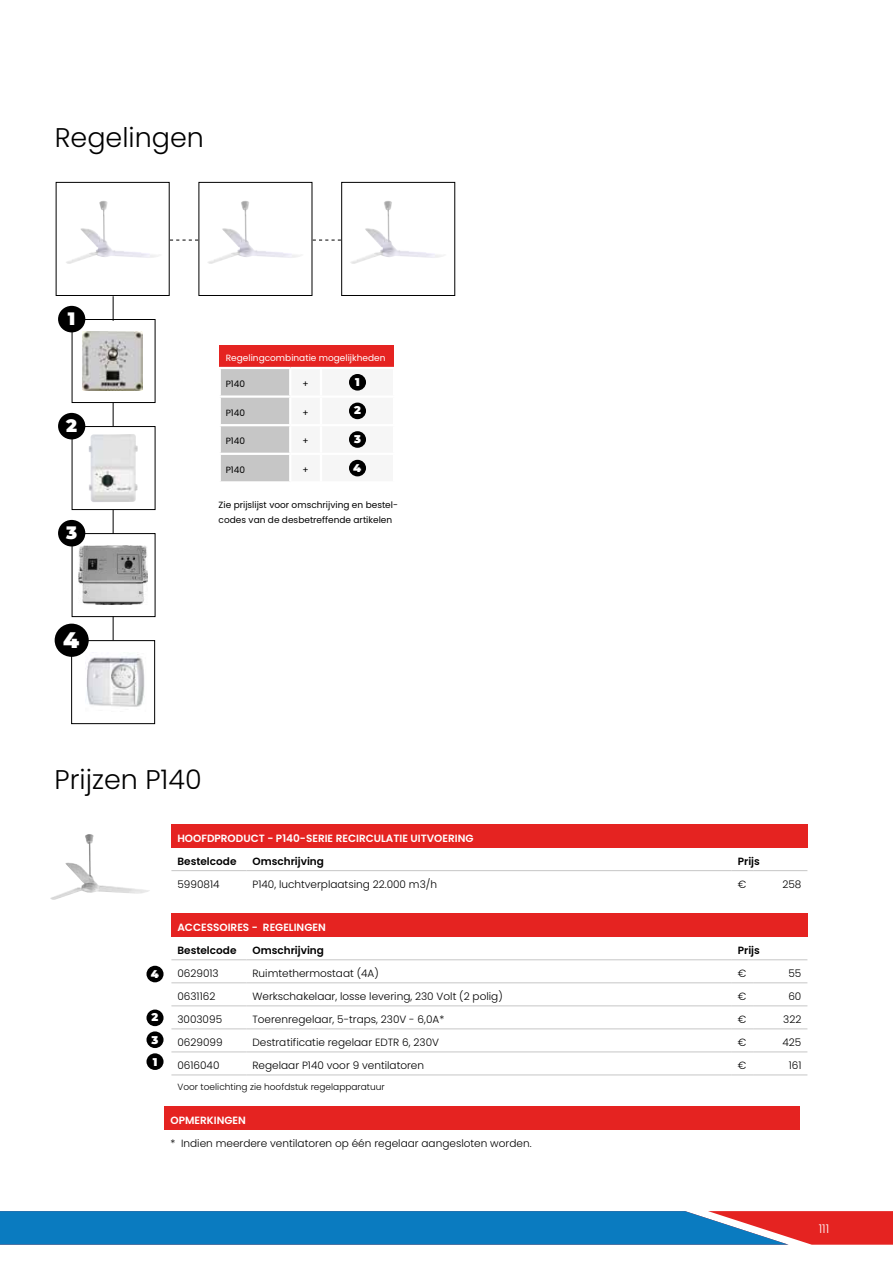
<style>
.page{position:relative;width:893px;height:1263px;background:#fff}
.page>*{position:absolute;margin:0;border:0;box-sizing:border-box;transform-origin:0 0}
.t1{font:300 27px "Poppins";color:#000}
.t2{font:900 22.5px "Montserrat";color:#fff}
.t3{font:900 18px "Montserrat";color:#fff}
.t4{font:300 12px "Poppins";color:#fff}
.t5{font:900 11.25px/22.4px "Montserrat";color:#fff}
.t6{font:300 10.5px "Poppins";color:#000}
.t7{font:600 10.5px "Poppins";color:#fff}
.t8{font:600 10.5px "Poppins";color:#000}
.t9{font:9px/15px "Poppins";color:#000}
.t10{font:300 9px "Poppins";color:#000}
.t11{font:9px "Poppins";color:#fff}
</style>
<div class="page">
<svg style="left:0;top:1211px;width:893px;height:34px;background:#3270a8"></svg>
<div style="left:171px;top:824px;width:636px;height:24px;background:#e52321"></div>
<hr style="left:171px;top:870px;width:75px;height:1px;background:#c6c6c6">
<hr style="left:246px;top:870px;width:486px;height:1px;background:#c6c6c6">
<svg style="left:732px;top:870px;width:21px;height:1px"></svg>
<hr style="left:753px;top:870px;width:54px;height:1px;background:#c6c6c6">
<div style="left:171px;top:914px;width:636px;height:23px;background:#e52321"></div>
<hr style="left:171px;top:959px;width:75px;height:1px;background:#c6c6c6">
<hr style="left:246px;top:959px;width:486px;height:1px;background:#c6c6c6">
<svg style="left:732px;top:959px;width:21px;height:1px"></svg>
<hr style="left:753px;top:959px;width:54px;height:1px;background:#c6c6c6">
<hr style="left:171px;top:982px;width:75px;height:1px;background:#c6c6c6">
<hr style="left:246px;top:982px;width:486px;height:1px;background:#c6c6c6">
<svg style="left:732px;top:982px;width:21px;height:1px"></svg>
<hr style="left:753px;top:982px;width:54px;height:1px;background:#c6c6c6">
<hr style="left:171px;top:1005px;width:75px;height:1px;background:#c6c6c6">
<hr style="left:246px;top:1005px;width:486px;height:1px;background:#c6c6c6">
<svg style="left:732px;top:1005px;width:21px;height:1px"></svg>
<hr style="left:753px;top:1005px;width:54px;height:1px;background:#c6c6c6">
<hr style="left:171px;top:1029px;width:75px;height:1px;background:#c6c6c6">
<hr style="left:246px;top:1029px;width:486px;height:1px;background:#c6c6c6">
<svg style="left:732px;top:1029px;width:21px;height:1px"></svg>
<hr style="left:753px;top:1029px;width:54px;height:1px;background:#c6c6c6">
<hr style="left:171px;top:1052px;width:75px;height:1px;background:#c6c6c6">
<hr style="left:246px;top:1052px;width:486px;height:1px;background:#c6c6c6">
<svg style="left:732px;top:1052px;width:21px;height:1px"></svg>
<hr style="left:753px;top:1052px;width:54px;height:1px;background:#c6c6c6">
<svg style="left:171px;top:1075px;width:582px;height:1px"></svg>
<hr style="left:753px;top:1075px;width:54px;height:1px;background:#c6c6c6">
<img style="left:50px;top:834px;width:100px;height:66px">
<div style="left:164px;top:1107px;width:636px;height:23px;background:#e52321"></div>
<img style="left:83px;top:331px;width:60px;height:60px">
<img style="left:78px;top:545px;width:70px;height:60px">
<div style="left:56px;top:182px;width:114px;height:114px;border:1px solid #000"></div>
<div style="left:199px;top:182px;width:113px;height:114px;border:1px solid #000"></div>
<svg style="left:170px;top:240px;width:28px;height:1px"></svg>
<svg style="left:113px;top:296px;width:1px;height:23px"></svg>
<div style="left:72px;top:319px;width:83px;height:84px;border:1px solid #000"></div>
<svg style="left:113px;top:403px;width:1px;height:23px"></svg>
<div style="left:72px;top:426px;width:83px;height:84px;border:1px solid #000"></div>
<svg style="left:113px;top:510px;width:1px;height:23px"></svg>
<div style="left:72px;top:533px;width:83px;height:84px;border:1px solid #000"></div>
<div style="left:58px;top:413px;width:27px;height:26px;background:#000;border-radius:50%"></div>
<div style="left:58px;top:520px;width:27px;height:26px;background:#000;border-radius:50%"></div>
<div style="left:220px;top:346px;width:174px;height:22px;background:#e52321"></div>
<svg style="left:221px;top:369px;width:146px;height:112px"></svg>
<hr style="left:219px;top:367px;width:71px;height:2px;background:#fff">
<hr style="left:290px;top:367px;width:31px;height:2px;background:#fff">
<hr style="left:321px;top:367px;width:74px;height:2px;background:#fff">
<hr style="left:289px;top:369px;width:2px;height:26px;background:#fff">
<hr style="left:320px;top:369px;width:2px;height:26px;background:#fff">
<hr style="left:219px;top:395px;width:71px;height:3px;background:#fff">
<hr style="left:290px;top:395px;width:31px;height:3px;background:#fff">
<hr style="left:289px;top:398px;width:2px;height:26px;background:#fff">
<hr style="left:321px;top:395px;width:74px;height:3px;background:#fff">
<hr style="left:320px;top:398px;width:2px;height:26px;background:#fff">
<hr style="left:219px;top:424px;width:71px;height:2px;background:#fff">
<hr style="left:290px;top:424px;width:31px;height:2px;background:#fff">
<hr style="left:289px;top:426px;width:2px;height:27px;background:#fff">
<hr style="left:321px;top:424px;width:74px;height:2px;background:#fff">
<hr style="left:320px;top:426px;width:2px;height:27px;background:#fff">
<hr style="left:219px;top:453px;width:71px;height:2px;background:#fff">
<hr style="left:290px;top:453px;width:31px;height:2px;background:#fff">
<hr style="left:289px;top:455px;width:2px;height:26px;background:#fff">
<hr style="left:321px;top:453px;width:74px;height:2px;background:#fff">
<hr style="left:320px;top:455px;width:2px;height:26px;background:#fff">
<div style="left:349px;top:374px;width:17px;height:17px;background:#000;border-radius:50%"></div>
<div style="left:349px;top:403px;width:17px;height:16px;background:#000;border-radius:50%"></div>
<div style="left:349px;top:431px;width:17px;height:17px;background:#000;border-radius:50%"></div>
<div style="left:349px;top:460px;width:17px;height:16px;background:#000;border-radius:50%"></div>
<div style="left:341px;top:182px;width:114px;height:114px;border:1px solid #000"></div>
<svg style="left:313px;top:240px;width:28px;height:1px"></svg>
<img style="left:66px;top:201px;width:93px;height:63px">
<img style="left:208px;top:201px;width:93px;height:63px">
<img style="left:350px;top:201px;width:94px;height:63px">
<div style="left:58px;top:306px;width:27px;height:26px;background:#000;border-radius:50%"></div>
<img style="left:85px;top:654px;width:60px;height:53px">
<div style="left:71px;top:640px;width:84px;height:84px;border:1px solid #000"></div>
<svg style="left:113px;top:616px;width:1px;height:24px"></svg>
<div style="left:55px;top:624px;width:34px;height:33px;background:#000;border-radius:50%"></div>
<div style="left:146px;top:1053px;width:18px;height:17px;background:#000;border-radius:50%"></div>
<div style="left:146px;top:1009px;width:18px;height:17px;background:#000;border-radius:50%"></div>
<div style="left:146px;top:1031px;width:18px;height:17px;background:#000;border-radius:50%"></div>
<div style="left:146px;top:966px;width:18px;height:16px;background:#000;border-radius:50%"></div>
<h1 class="t1" style="left:55px;top:121px;width:151px">Regelingen</h1>
<h3 class="t3" style="left:68px;top:305px;width:9px">1</h3>
<h3 class="t3" style="left:66px;top:412px;width:12px">2</h3>
<h3 class="t3" style="left:66px;top:519px;width:13px">3</h3>
<h2 class="t2" style="left:63px;top:623px;width:18px">4</h2>
<p class="t11" style="left:226px;top:353px;width:161px">Regelingcombinatie mogelijkheden</p>
<p class="t9" style="left:226px;top:376px;width:21px">P140</p>
<p class="t9" style="left:303px;top:376px;width:8px">+</p>
<p class="t5" style="left:355px;top:370px;width:6px">1</p>
<p class="t9" style="left:226px;top:405px;width:21px">P140</p>
<p class="t9" style="left:303px;top:405px;width:8px">+</p>
<p class="t5" style="left:354px;top:398px;width:8px">2</p>
<p class="t9" style="left:226px;top:434px;width:21px">P140</p>
<p class="t9" style="left:303px;top:434px;width:8px">+</p>
<p class="t5" style="left:354px;top:427px;width:8px">3</p>
<p class="t9" style="left:226px;top:462px;width:21px">P140</p>
<p class="t9" style="left:303px;top:462px;width:8px">+</p>
<p class="t5" style="left:353px;top:456px;width:10px">4</p>
<p class="t9" style="left:219px;top:497px;width:181px">Zie prijslijst voor omschrijving en bestel&shy;codes van de desbetreffende artikelen</p>
<h1 class="t1" style="left:55px;top:764px;width:148px">Prijzen P140</h1>
<p class="t7" style="left:177px;top:832px;width:298px">HOOFDPRODUCT - P140-SERIE RECIRCULATIE UITVOERING</p>
<p class="t8" style="left:177px;top:855px;width:61px">Bestelcode</p>
<p class="t8" style="left:252px;top:855px;width:73px">Omschrijving</p>
<p class="t8" style="left:738px;top:855px;width:24px">Prijs</p>
<p class="t6" style="left:177px;top:878px;width:44px">5990814</p>
<p class="t6" style="left:252px;top:878px;width:186px">P140, luchtverplaatsing 22.000 m3/h</p>
<p class="t6" style="left:738px;top:878px;width:10px">€</p>
<p class="t6" style="left:782px;top:878px;width:21px">258</p>
<p class="t7" style="left:177px;top:921px;width:150px">ACCESSOIRES - REGELINGEN</p>
<p class="t8" style="left:177px;top:944px;width:61px">Bestelcode</p>
<p class="t8" style="left:252px;top:944px;width:73px">Omschrijving</p>
<p class="t8" style="left:738px;top:944px;width:24px">Prijs</p>
<p class="t6" style="left:177px;top:967px;width:43px">0629013</p>
<p class="t6" style="left:252px;top:967px;width:128px">Ruimtethermostaat (4A)</p>
<p class="t6" style="left:738px;top:967px;width:10px">€</p>
<p class="t6" style="left:788px;top:967px;width:14px">55</p>
<p class="t6" style="left:177px;top:990px;width:39px">0631162</p>
<p class="t6" style="left:252px;top:990px;width:252px">Werkschakelaar, losse levering, 230 Volt (2 polig)</p>
<p class="t6" style="left:738px;top:990px;width:10px">€</p>
<p class="t6" style="left:788px;top:990px;width:15px">60</p>
<p class="t6" style="left:177px;top:1013px;width:46px">3003095</p>
<p class="t6" style="left:252px;top:1013px;width:193px">Toerenregelaar, 5-traps, 230V - 6,0A*</p>
<p class="t6" style="left:738px;top:1013px;width:10px">€</p>
<p class="t6" style="left:783px;top:1013px;width:20px">322</p>
<p class="t6" style="left:177px;top:1036px;width:47px">0629099</p>
<p class="t6" style="left:252px;top:1036px;width:188px">Destratificatie regelaar EDTR 6, 230V</p>
<p class="t6" style="left:738px;top:1036px;width:10px">€</p>
<p class="t6" style="left:782px;top:1036px;width:20px">425</p>
<p class="t6" style="left:177px;top:1059px;width:44px">0616040</p>
<p class="t6" style="left:252px;top:1059px;width:173px">Regelaar P140 voor 9 ventilatoren</p>
<p class="t6" style="left:738px;top:1059px;width:10px">€</p>
<p class="t6" style="left:789px;top:1059px;width:14px">161</p>
<p class="t10" style="left:177px;top:1082px;width:209px">Voor toelichting zie hoofdstuk regelapparatuur</p>
<p class="t7" style="left:170px;top:1114px;width:77px">OPMERKINGEN</p>
<p class="t6" style="left:170px;top:1137px;width:363px">* Indien meerdere ventilatoren op één regelaar aangesloten worden.</p>
<p class="t5" style="left:151px;top:962px;width:10px">4</p>
<p class="t5" style="left:152px;top:1005px;width:8px">2<br>3</p>
<p class="t5" style="left:153px;top:1050px;width:6px">1</p>
<p class="t4" style="left:819px;top:1222px;width:12px">111</p>
</div>
